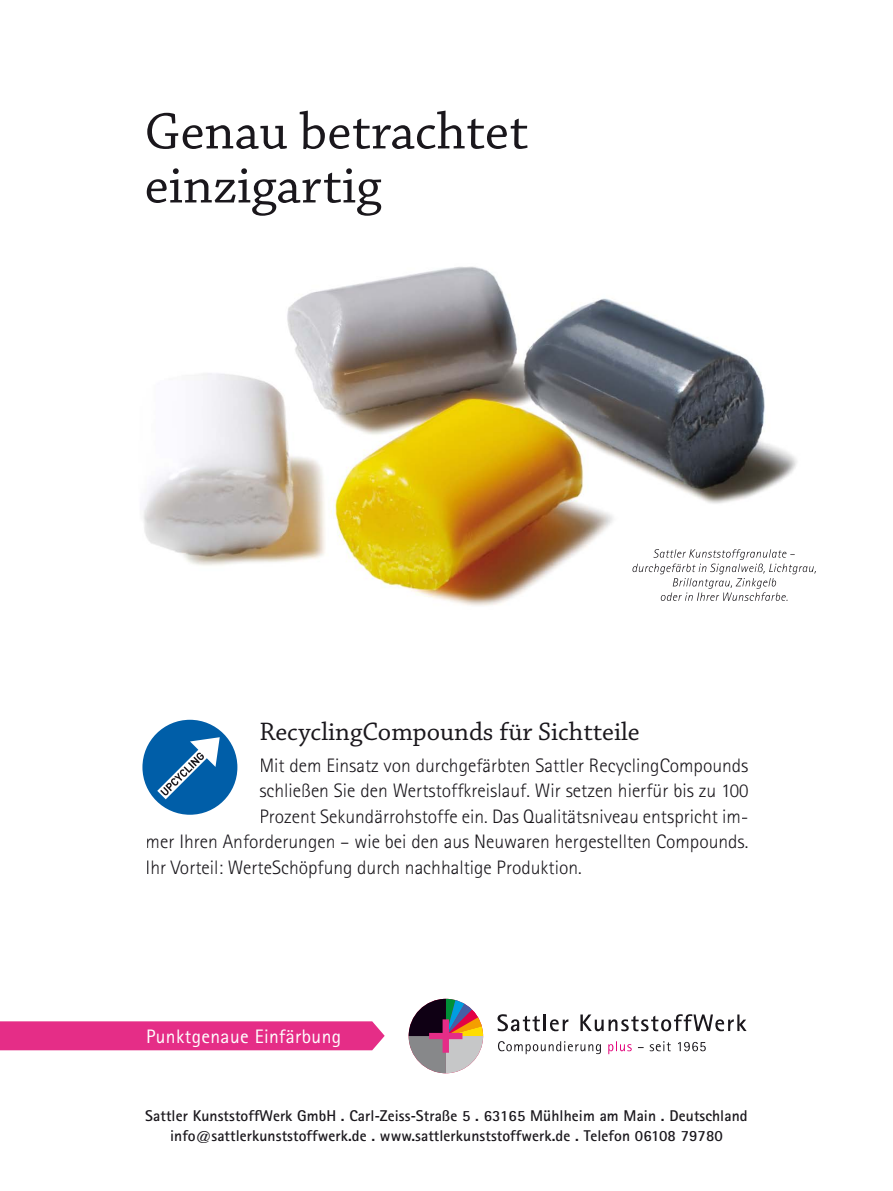
<style>
.page{position:relative;width:893px;height:1191px;background:#fff}
.page>*{position:absolute;margin:0;border:0;box-sizing:border-box;transform-origin:0 0}
.t1{font:54px/54px "Chaparral Pro";color:#1a171c}
.t2{font:26.55px "Chaparral Pro";color:#1a171c}
.t3{font:300 19.5px "Rotis Sans Serif";color:#1a171c}
.t4{font:19.5px "Rotis Sans Serif";letter-spacing:.02em;color:#fff}
.t5{font:700 15.6px/19.5px "Rotis Sans Serif";letter-spacing:.005em;color:#1a171c;text-align:center}
.s1{font-family:"The Sans B7"}
</style>
<div class="page">
<img style="left:143px;top:208px;width:654px;height:398px">
<div style="left:142px;top:720px;width:95px;height:94px;background:#005ea8;border-radius:50%"></div>
<svg style="left:157px;top:737px;width:63px;height:62px"></svg>
<svg style="left:638px;top:1041px;width:68px;height:10px"></svg>
<svg style="left:608px;top:1041px;width:24px;height:13px"></svg>
<svg style="left:498px;top:1041px;width:103px;height:13px"></svg>
<svg style="left:497px;top:1014px;width:71px;height:17px"></svg>
<svg style="left:580px;top:1014px;width:167px;height:17px"></svg>
<svg style="left:409px;top:998px;width:74px;height:75px"></svg>
<img style="left:653px;top:549px;width:142px;height:11px">
<img style="left:632px;top:563px;width:184px;height:11px">
<img style="left:673px;top:578px;width:103px;height:11px">
<img style="left:661px;top:592px;width:127px;height:9px">
<img style="left:147px;top:208px;width:234px;height:8px">
<div style="left:0;top:1021px;width:385px;height:29px;background:#e52d87"></div>
<h1 class="t1" style="left:145px;top:106px;width:385px">Genau betrachtet einzigartig</h1>
<h2 class="t2" style="left:259px;top:717px;width:382px">RecyclingCompounds für Sichtteile</h2>
<p class="t3" style="left:259px;top:754px;width:491px">Mit dem Einsatz von durchgefärbten Sattler RecyclingCompounds</p>
<p class="t3" style="left:259px;top:779px;width:491px">schließen Sie den Wertstoffkreislauf. Wir setzen hierfür bis zu 100</p>
<p class="t3" style="left:259px;top:805px;width:491px">Prozent Sekundärrohstoffe ein. Das Qualitätsniveau entspricht im-</p>
<p class="t3" style="left:146px;top:830px;width:604px">mer Ihren Anforderungen – wie bei den aus Neuwaren hergestellten Compounds.</p>
<p class="t3" style="left:146px;top:856px;width:438px">Ihr Vorteil: WerteSchöpfung durch nachhaltige Produktion.</p>
<p class="t4" style="left:146px;top:1024px;width:197px">Punktgenaue Einfärbung</p>
<p class="t5" style="left:145px;top:1106px;width:604px">Sattler KunststoffWerk GmbH . Carl<span class="s1">-</span>Zeiss<span class="s1">-</span>Straße 5 . 63165 Mühlheim am Main . Deutschland info@sattlerkunststoffwerk.de . www.sattlerkunststoffwerk.de . Telefon 06108 79780</p>
</div>
